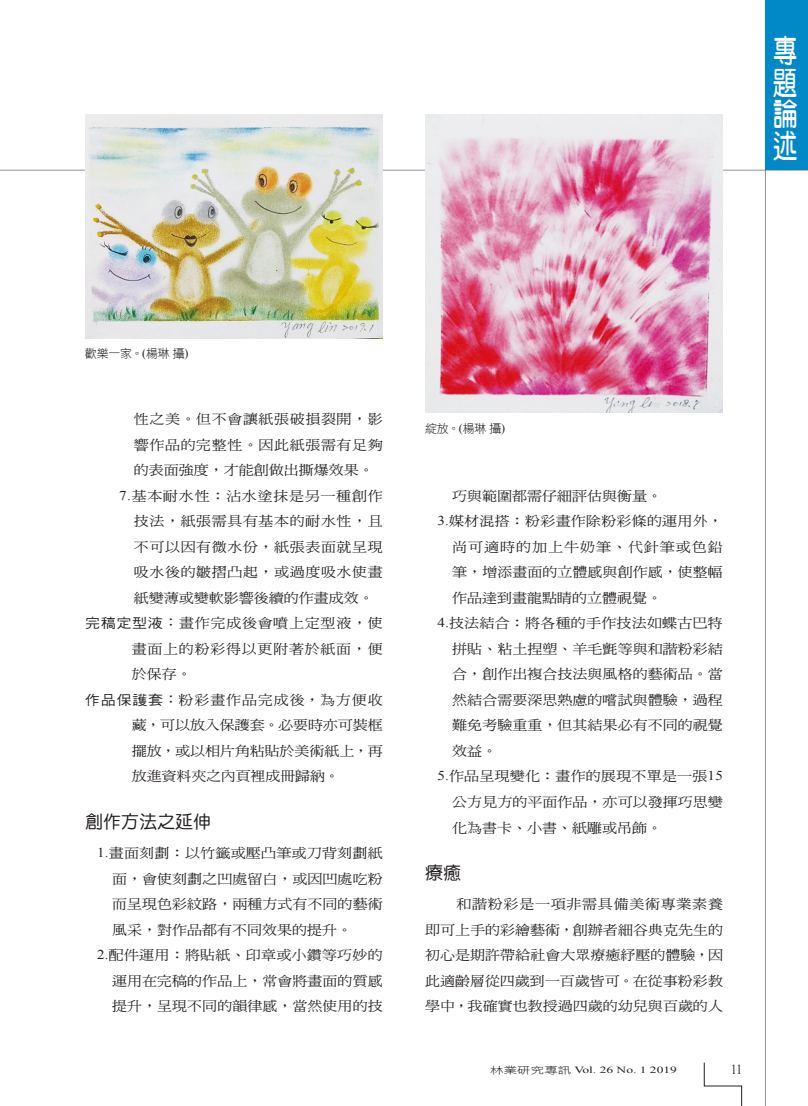
<style>
.page{position:relative;width:808px;height:1106px;background:#fff}
.page>*{position:absolute;margin:0;border:0;box-sizing:border-box;transform-origin:0 0}
.t1{font:31.5px/31.5px "DF Yuan W7 WINP BF";color:#fff;text-align:justify;scale:.77 1}
._02-內文中標標準{font:18px "DF Yuan W5 WINP BF";color:#231f20}
.t2{font:13.8px "Times New Roman";color:#231f20;scale:.8 1}
._07_1_內文{font:13.5px/25.5px "DF Ming W5 WINP BF";color:#231f20;text-align:justify;scale:1.11 1}
.一_1{font:13.5px/25.5px "DF Ming W5 WINP BF";letter-spacing:.04em;color:#231f20;text-align:justify;scale:1.11 1}
.問答{font:13.5px/25.5px "DF Ming W5 WINP BF";letter-spacing:-.005em;color:#231f20;text-align:justify;scale:1.11 1}
._01內文{font:13.5px/25.5px "DF Ming W5 WINP BF";color:#231f20;text-align:justify;scale:1.11 1}
._06圖說{font:12px "DF Hei W3 WINP BF";letter-spacing:-.015em;color:#231f20}
.t3{font:9.45px "Times New Roman";color:#231f20;scale:1.43 1}
.s1{font-family:"Times New Roman"}
.s2{font-family:"DF Hei W5 WINP BF"}
.s3{font-family:"DF Hei W3 WINP BF"}
</style>
<div class="page">
<hr style="left:0;top:170px;width:808px;height:1px;background:#6c6d70">
<hr style="left:765px;top:0;width:1px;height:1106px;background:#6c6d70">
<svg style="left:704px;top:1062px;width:38px;height:44px"></svg>
<div style="left:766px;top:0;width:42px;height:170px;background:#0088c7"></div>
<img style="left:85px;top:115px;width:298px;height:223px">
<img style="left:425px;top:115px;width:298px;height:297px">
<h1 class="t1" style="left:773px;top:35px;width:32px">專題論述</h1>
<p class="_06圖說" style="left:85px;top:348px;width:105px">歡樂一家。<span class="s1">(</span>楊琳攝<span class="s1">)</span></p>
<p class="一_1" style="left:134px;top:406px;width:226px">性之美。但不會讓紙張破損裂開，影響作品的完整性。因此紙張需有足夠的表面強度，才能創做出撕爆效果。</p>
<p class="一_1" style="left:134px;top:483px;width:226px;text-indent:-15px"><span class="s1">7.</span>基本耐水性：沾水塗抹是另一種創作技法，紙張需具有基本的耐水性，且不可以因有微水份，紙張表面就呈現吸水後的皺摺凸起，或過度吸水使畫紙變薄或變軟影響後續的作畫成效。</p>
<p class="問答" style="left:132px;top:610px;width:228px;text-indent:-47px"><span class="s2">完稿定型液：</span>畫作完成後會噴上定型液，使畫面上的粉彩得以更附著於紙面，便於保存。</p>
<p class="問答" style="left:132px;top:687px;width:228px;text-indent:-47px"><span class="s2">作品保護套：</span>粉彩畫作品完成後，為方便收藏，可以放入保護套。必要時亦可裝框擺放，或以相片角粘貼於美術紙上，再放進資料夾之內頁裡成冊歸納。</p>
<p class="_02-內文中標標準" style="left:85px;top:812px;width:127px">創作方法之延伸</p>
<p class="_07_1_內文" style="left:112px;top:840px;width:245px;text-indent:-15px"><span class="s1">1.</span>畫面刻劃：以竹籤或壓凸筆或刀背刻劃紙面，會使刻劃之凹處留白，或因凹處吃粉而呈現色彩紋路，兩種方式有不同的藝術風采，對作品都有不同效果的提升。</p>
<p class="_07_1_內文" style="left:112px;top:942px;width:245px;text-indent:-15px"><span class="s1">2.</span>配件運用：將貼紙、印章或小鑽等巧妙的運用在完稿的作品上，常會將畫面的質感提升，呈現不同的韻律感，當然使用的技</p>
<p class="_06圖說" style="left:425px;top:422px;width:82px">綻放。<span class="s1">(</span>楊琳攝<span class="s1">)</span></p>
<p class="_07_1_內文" style="left:452px;top:483px;width:191px">巧與範圍都需仔細評估與衡量。</p>
<p class="_07_1_內文" style="left:452px;top:508px;width:245px;text-indent:-15px"><span class="s1">3.</span>媒材混搭：粉彩畫作除粉彩條的運用外，尚可適時的加上牛奶筆、代針筆或色鉛筆，增添畫面的立體感與創作感，使整幅作品達到畫龍點睛的立體視覺。</p>
<p class="_07_1_內文" style="left:452px;top:610px;width:245px;text-indent:-15px"><span class="s1">4.</span>技法結合：將各種的手作技法如蝶古巴特拼貼、粘土捏塑、羊毛氈等與和諧粉彩結合，創作出複合技法與風格的藝術品。當然結合需要深思熟慮的嚐試與體驗，過程難免考驗重重，但其結果必有不同的視覺效益。</p>
<p class="_07_1_內文" style="left:452px;top:763px;width:245px;text-indent:-15px"><span class="s1">5.</span>作品呈現變化：畫作的展現不單是一張<span class="s1">15</span>公方見方的平面作品，亦可以發揮巧思變化為書卡、小書、紙雕或吊飾。</p>
<p class="_02-內文中標標準" style="left:425px;top:863px;width:37px">療癒</p>
<p class="_01內文" style="left:425px;top:891px;width:270px;text-indent:31px">和諧粉彩是一項非需具備美術專業素養即可上手的彩繪藝術，創辦者細谷典克先生的初心是期許帶給社會大眾療癒紓壓的體驗，因此適齡層從四歲到一百歲皆可。在從事粉彩教學中，我確實也教授過四歲的幼兒與百歲的人</p>
<p class="t3" style="left:490px;top:1063px;width:132px"><span class="s3">林業研究專訊</span> Vol. 26 No. 1 2019</p>
<p class="t2" style="left:731px;top:1060px;width:15px">11</p>
</div>
